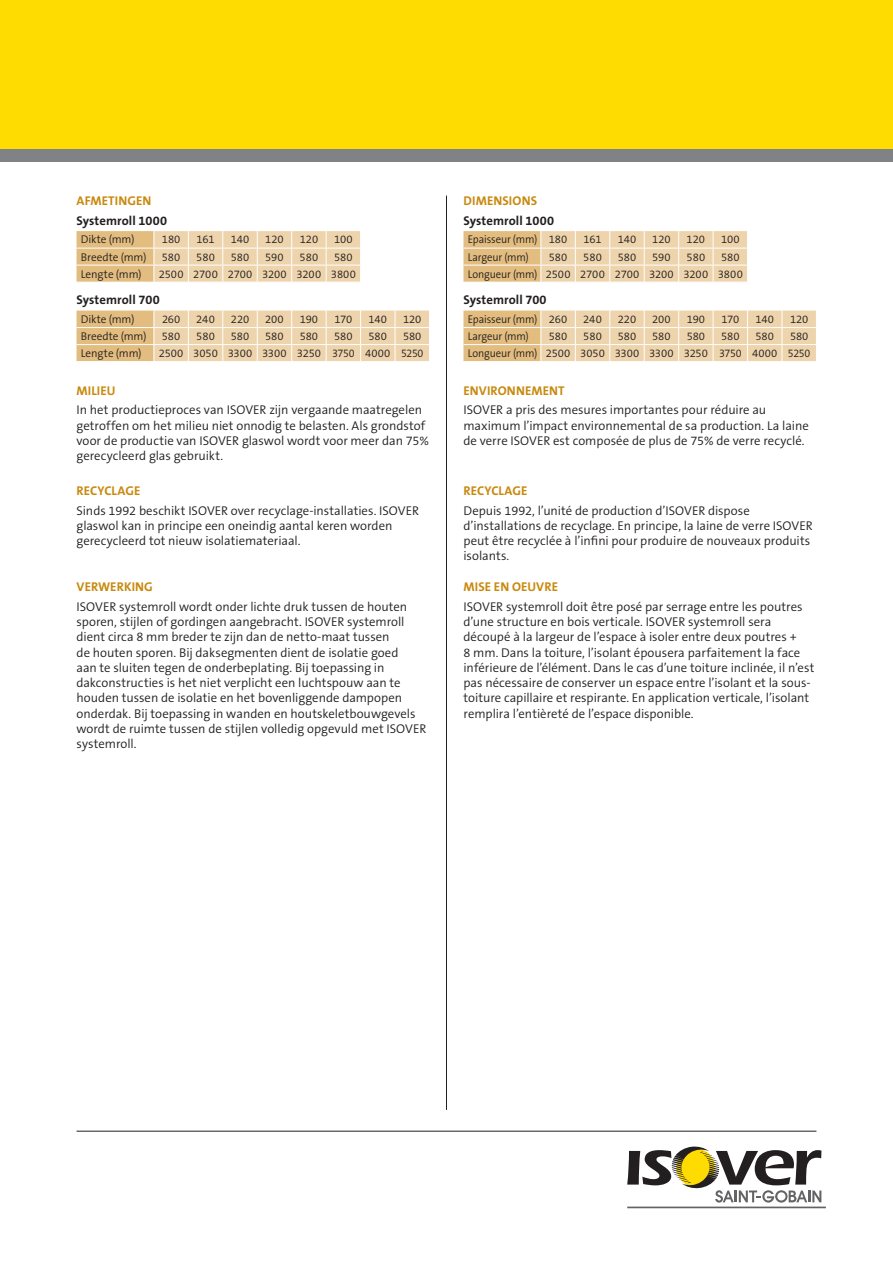
<style>
.page{position:relative;width:893px;height:1263px;background:#fff}
.page>*{position:absolute;margin:0;border:0;box-sizing:border-box;transform-origin:0 0}
.Bodytekst{font:300 12.75px/15.3px "The Sans B4";color:#231f20}
.Bodytekst_titel{font:300 12.75px/15.3px "The Sans B4";color:#231f20}
.Bodytekst_titel-2{font:700 12.75px "The Sans B7";letter-spacing:.01em;color:#c8890e}
.Bodytekst_subtitel{font:700 12.75px "The Sans B7";letter-spacing:.005em;color:#231f20}
.Tabel_1{font:300 11.25px "The Sans B4";letter-spacing:-.005em;color:#231f20}
.Tabel_1-2{font:300 11.25px "The Sans B4";letter-spacing:-.005em;color:#231f20;scale:.95 1}
</style>
<div class="page">
<div style="left:0;top:0;width:893px;height:162px;background:#ffdc01"></div>
<hr style="left:446px;top:196px;width:1px;height:914px;background:#231f20">
<hr style="left:77px;top:1131px;width:739px;height:1px;background:#231f20">
<div style="left:0;top:149px;width:893px;height:13px;background:#808285"></div>
<hr style="left:627px;top:1206px;width:199px;height:2px;background:#636366">
<svg style="left:627px;top:1146px;width:194px;height:56px"></svg>
<svg style="left:77px;top:231px;width:284px;height:51px;background:#ecd1a6"></svg>
<svg style="left:77px;top:311px;width:352px;height:51px;background:#ecd2a9"></svg>
<svg style="left:463px;top:231px;width:285px;height:51px;background:#ecd1a6"></svg>
<svg style="left:463px;top:311px;width:353px;height:51px;background:#edd2a9"></svg>
<p class="Bodytekst_titel-2" style="left:77px;top:194px;width:76px">AFMETINGEN</p>
<p class="Bodytekst_subtitel" style="left:77px;top:214px;width:92px">Systemroll 1000</p>
<p class="Tabel_1" style="left:81px;top:234px;width:55px">Dikte (mm)</p>
<p class="Tabel_1" style="left:162px;top:234px;width:20px">180</p>
<p class="Tabel_1" style="left:196px;top:234px;width:20px">161</p>
<p class="Tabel_1" style="left:231px;top:234px;width:20px">140</p>
<p class="Tabel_1" style="left:265px;top:234px;width:20px">120</p>
<p class="Tabel_1" style="left:300px;top:234px;width:20px">120</p>
<p class="Tabel_1" style="left:334px;top:234px;width:20px">100</p>
<p class="Tabel_1" style="left:81px;top:251px;width:67px">Breedte (mm)</p>
<p class="Tabel_1" style="left:162px;top:251px;width:20px">580</p>
<p class="Tabel_1" style="left:196px;top:251px;width:20px">580</p>
<p class="Tabel_1" style="left:231px;top:251px;width:20px">580</p>
<p class="Tabel_1" style="left:265px;top:251px;width:20px">590</p>
<p class="Tabel_1" style="left:300px;top:251px;width:20px">580</p>
<p class="Tabel_1" style="left:334px;top:251px;width:20px">580</p>
<p class="Tabel_1" style="left:81px;top:268px;width:62px">Lengte (mm)</p>
<p class="Tabel_1" style="left:159px;top:268px;width:26px">2500</p>
<p class="Tabel_1" style="left:193px;top:268px;width:26px">2700</p>
<p class="Tabel_1" style="left:228px;top:268px;width:26px">2700</p>
<p class="Tabel_1" style="left:262px;top:268px;width:26px">3200</p>
<p class="Tabel_1" style="left:297px;top:268px;width:26px">3200</p>
<p class="Tabel_1" style="left:331px;top:268px;width:27px">3800</p>
<p class="Bodytekst_subtitel" style="left:77px;top:293px;width:85px">Systemroll 700</p>
<p class="Tabel_1" style="left:81px;top:313px;width:55px">Dikte (mm)</p>
<p class="Tabel_1" style="left:162px;top:313px;width:20px">260</p>
<p class="Tabel_1" style="left:196px;top:313px;width:20px">240</p>
<p class="Tabel_1" style="left:231px;top:313px;width:20px">220</p>
<p class="Tabel_1" style="left:265px;top:313px;width:20px">200</p>
<p class="Tabel_1" style="left:300px;top:313px;width:20px">190</p>
<p class="Tabel_1" style="left:334px;top:313px;width:19px">170</p>
<p class="Tabel_1" style="left:369px;top:313px;width:20px">140</p>
<p class="Tabel_1" style="left:403px;top:313px;width:20px">120</p>
<p class="Tabel_1" style="left:81px;top:330px;width:67px">Breedte (mm)</p>
<p class="Tabel_1" style="left:162px;top:330px;width:20px">580</p>
<p class="Tabel_1" style="left:196px;top:330px;width:20px">580</p>
<p class="Tabel_1" style="left:231px;top:330px;width:20px">580</p>
<p class="Tabel_1" style="left:265px;top:330px;width:20px">580</p>
<p class="Tabel_1" style="left:300px;top:330px;width:20px">580</p>
<p class="Tabel_1" style="left:334px;top:330px;width:20px">580</p>
<p class="Tabel_1" style="left:369px;top:330px;width:20px">580</p>
<p class="Tabel_1" style="left:403px;top:330px;width:20px">580</p>
<p class="Tabel_1" style="left:81px;top:347px;width:62px">Lengte (mm)</p>
<p class="Tabel_1" style="left:159px;top:347px;width:26px">2500</p>
<p class="Tabel_1" style="left:193px;top:347px;width:26px">3050</p>
<p class="Tabel_1" style="left:228px;top:347px;width:26px">3300</p>
<p class="Tabel_1" style="left:262px;top:347px;width:26px">3300</p>
<p class="Tabel_1" style="left:297px;top:347px;width:25px">3250</p>
<p class="Tabel_1-2" style="left:332px;top:347px;width:25px">3750</p>
<p class="Tabel_1" style="left:365px;top:347px;width:27px">4000</p>
<p class="Tabel_1-2" style="left:401px;top:347px;width:25px">5250</p>
<p class="Bodytekst_titel-2" style="left:77px;top:384px;width:41px">MILIEU</p>
<p class="Bodytekst" style="left:77px;top:403px;width:354px">In het productieproces van ISOVER zijn vergaande maatregelen getroffen om het milieu niet onnodig te belasten. Als grondstof voor de productie van ISOVER glaswol wordt voor meer dan 75% gerecycleerd glas gebruikt.</p>
<p class="Bodytekst_titel-2" style="left:77px;top:484px;width:65px">RECYCLAGE</p>
<p class="Bodytekst" style="left:77px;top:503px;width:344px">Sinds 1992 beschikt ISOVER over recyclage-installaties. ISOVER glaswol kan in principe een oneindig aantal keren worden gerecycleerd tot nieuw isolatiemateriaal.</p>
<p class="Bodytekst_titel-2" style="left:77px;top:580px;width:78px">VERWERKING</p>
<p class="Bodytekst" style="left:77px;top:599px;width:351px">ISOVER systemroll wordt onder lichte druk tussen de houten sporen, stijlen of gordingen aangebracht. ISOVER systemroll dient circa 8 mm breder te zijn dan de netto-maat tussen<br>de houten sporen. Bij daksegmenten dient de isolatie goed<br>aan te sluiten tegen de onderbeplating. Bij toepassing in dakconstructies is het niet verplicht een luchtspouw aan te houden tussen de isolatie en het bovenliggende dampopen onderdak. Bij toepassing in wanden en houtskeletbouwgevels wordt de ruimte tussen de stijlen volledig opgevuld met ISOVER systemroll.</p>
<p class="Bodytekst_titel-2" style="left:463px;top:194px;width:75px">DIMENSIONS</p>
<p class="Bodytekst_subtitel" style="left:463px;top:214px;width:92px">Systemroll 1000</p>
<p class="Tabel_1-2" style="left:468px;top:234px;width:75px">Epaisseur (mm)</p>
<p class="Tabel_1" style="left:549px;top:234px;width:20px">180</p>
<p class="Tabel_1" style="left:583px;top:234px;width:20px">161</p>
<p class="Tabel_1" style="left:618px;top:234px;width:20px">140</p>
<p class="Tabel_1" style="left:652px;top:234px;width:20px">120</p>
<p class="Tabel_1" style="left:687px;top:234px;width:20px">120</p>
<p class="Tabel_1" style="left:721px;top:234px;width:20px">100</p>
<p class="Tabel_1-2" style="left:468px;top:251px;width:66px">Largeur (mm)</p>
<p class="Tabel_1" style="left:549px;top:251px;width:20px">580</p>
<p class="Tabel_1" style="left:583px;top:251px;width:20px">580</p>
<p class="Tabel_1" style="left:618px;top:251px;width:20px">580</p>
<p class="Tabel_1" style="left:652px;top:251px;width:20px">590</p>
<p class="Tabel_1" style="left:687px;top:251px;width:20px">580</p>
<p class="Tabel_1" style="left:721px;top:251px;width:20px">580</p>
<p class="Tabel_1-2" style="left:468px;top:268px;width:75px">Longueur (mm)</p>
<p class="Tabel_1" style="left:546px;top:268px;width:26px">2500</p>
<p class="Tabel_1" style="left:580px;top:268px;width:26px">2700</p>
<p class="Tabel_1" style="left:615px;top:268px;width:26px">2700</p>
<p class="Tabel_1" style="left:649px;top:268px;width:26px">3200</p>
<p class="Tabel_1" style="left:684px;top:268px;width:26px">3200</p>
<p class="Tabel_1" style="left:718px;top:268px;width:27px">3800</p>
<p class="Bodytekst_subtitel" style="left:463px;top:293px;width:85px">Systemroll 700</p>
<p class="Tabel_1-2" style="left:468px;top:313px;width:75px">Epaisseur (mm)</p>
<p class="Tabel_1" style="left:549px;top:313px;width:20px">260</p>
<p class="Tabel_1" style="left:583px;top:313px;width:20px">240</p>
<p class="Tabel_1" style="left:618px;top:313px;width:20px">220</p>
<p class="Tabel_1" style="left:652px;top:313px;width:20px">200</p>
<p class="Tabel_1" style="left:687px;top:313px;width:20px">190</p>
<p class="Tabel_1" style="left:721px;top:313px;width:19px">170</p>
<p class="Tabel_1" style="left:755px;top:313px;width:20px">140</p>
<p class="Tabel_1" style="left:790px;top:313px;width:20px">120</p>
<p class="Tabel_1-2" style="left:468px;top:330px;width:66px">Largeur (mm)</p>
<p class="Tabel_1" style="left:549px;top:330px;width:20px">580</p>
<p class="Tabel_1" style="left:583px;top:330px;width:20px">580</p>
<p class="Tabel_1" style="left:618px;top:330px;width:20px">580</p>
<p class="Tabel_1" style="left:652px;top:330px;width:20px">580</p>
<p class="Tabel_1" style="left:687px;top:330px;width:20px">580</p>
<p class="Tabel_1" style="left:721px;top:330px;width:20px">580</p>
<p class="Tabel_1" style="left:756px;top:330px;width:20px">580</p>
<p class="Tabel_1" style="left:790px;top:330px;width:20px">580</p>
<p class="Tabel_1-2" style="left:468px;top:347px;width:75px">Longueur (mm)</p>
<p class="Tabel_1" style="left:546px;top:347px;width:26px">2500</p>
<p class="Tabel_1" style="left:580px;top:347px;width:26px">3050</p>
<p class="Tabel_1" style="left:615px;top:347px;width:26px">3300</p>
<p class="Tabel_1" style="left:649px;top:347px;width:26px">3300</p>
<p class="Tabel_1" style="left:684px;top:347px;width:25px">3250</p>
<p class="Tabel_1-2" style="left:719px;top:347px;width:25px">3750</p>
<p class="Tabel_1" style="left:752px;top:347px;width:27px">4000</p>
<p class="Tabel_1-2" style="left:788px;top:347px;width:25px">5250</p>
<p class="Bodytekst_titel-2" style="left:463px;top:384px;width:103px">ENVIRONNEMENT</p>
<p class="Bodytekst" style="left:463px;top:403px;width:347px">ISOVER a pris des mesures importantes pour réduire au maximum l’impact environnemental de sa production. La laine de verre ISOVER est composée de plus de 75% de verre recyclé.</p>
<p class="Bodytekst_titel-2" style="left:463px;top:484px;width:65px">RECYCLAGE</p>
<p class="Bodytekst_titel" style="left:463px;top:503px;width:351px">Depuis 1992, l’unité de production d’ISOVER dispose d’installations de recyclage. En principe, la laine de verre ISOVER peut être recyclée à l’infini pour produire de nouveaux produits isolants.</p>
<p class="Bodytekst_titel-2" style="left:463px;top:580px;width:96px">MISE EN OEUVRE</p>
<p class="Bodytekst" style="left:463px;top:599px;width:352px">ISOVER systemroll doit être posé par serrage entre les poutres d’une structure en bois verticale. ISOVER systemroll sera découpé à la largeur de l’espace à isoler entre deux poutres +<br>8 mm. Dans la toiture, l’isolant épousera parfaitement la face inférieure de l’élément. Dans le cas d’une toiture inclinée, il n’est pas nécessaire de conserver un espace entre l’isolant et la sous&shy;toiture capillaire et respirante. En application verticale, l’isolant remplira l’entièreté de l’espace disponible.</p>
</div>
